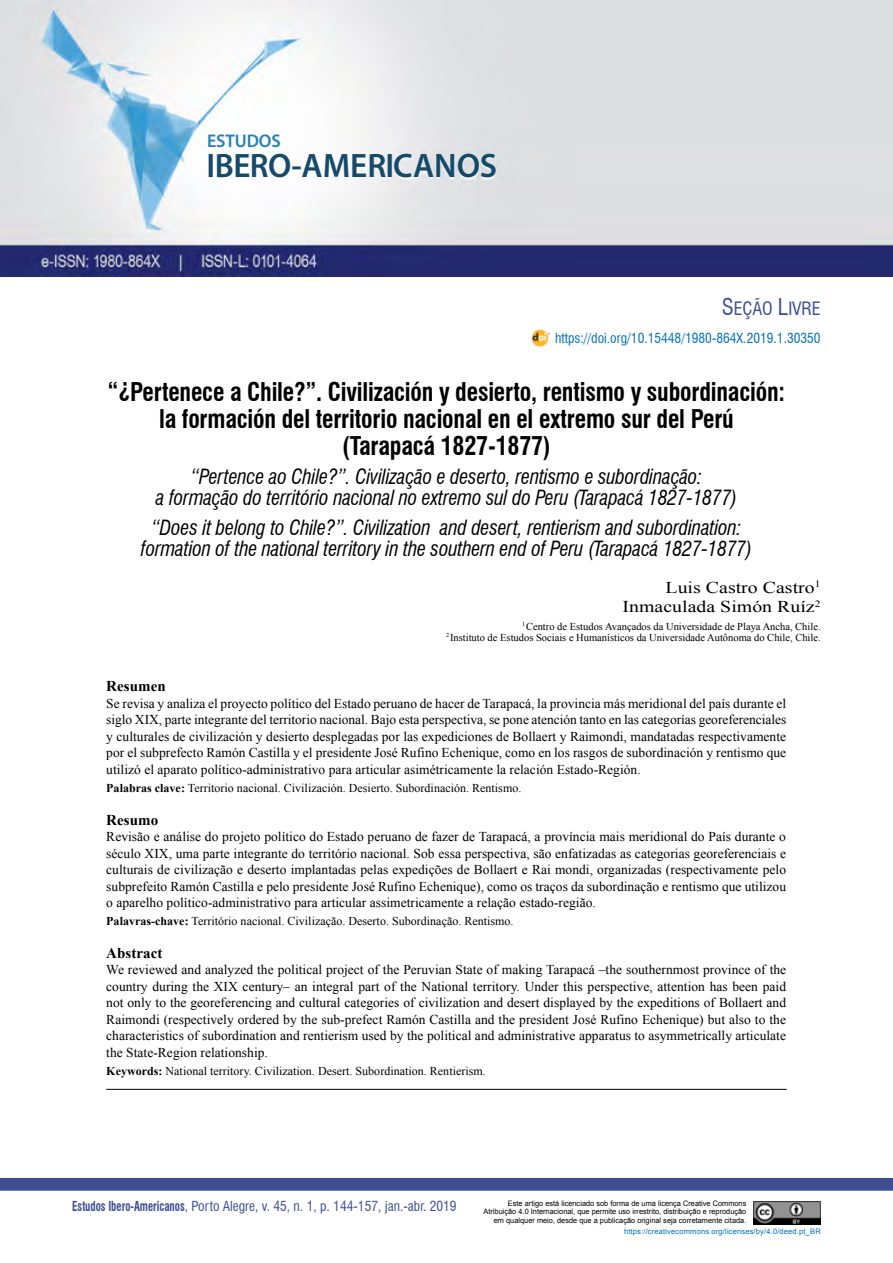
<style>
.page{position:relative;width:893px;height:1263px;background:#fff}
.page>*{position:absolute;margin:0;border:0;box-sizing:border-box;transform-origin:0 0}
.t1{font:600 34.05px "Myriad Pro";letter-spacing:-.005em;color:#154a68}
.t2{font:700 condensed 25.2px/27px "Swiss 721 BT";letter-spacing:-.01em;color:#000;text-align:center;scale:.95 1}
.t3{font:italic condensed 20.4px/21px "Swiss 721 BT";letter-spacing:-.01em;color:#000;text-align:center;scale:.95 1}
.t4{font:600 18.3px "Myriad Pro";letter-spacing:-.005em;color:#2580b3}
.t5{font:18px "Swiss 721 BT Roman Condensed SC800";letter-spacing:-.01em;color:#3d4e93}
.t6{font:16.5px/19.5px "Times New Roman";color:#000;text-align:right;scale:1.2 1}
.t7{font:700 15px "Times New Roman";letter-spacing:.005em;color:#000}
.t8{font:13.5px/16.5px "Times New Roman";color:#000;text-align:justify}
.t9{font:condensed 13.5px "Swiss 721 BT";color:#3d4e93}
.t10{font:condensed 13.5px "Swiss 721 BT";color:#0072bc}
.t11{font:12px "Times New Roman";color:#000}
.t12{font:10.5px/11.2px "Times New Roman";color:#000;text-align:right}
.t13{font:7.5px/8.2px "Arial";letter-spacing:.005em;color:#000;text-align:right}
.t14{font:7.5px "Arial";letter-spacing:.025em;color:#0072bc}
.s1{font-size:22.5px}
.s2{font-weight:700}
</style>
<div class="page">
<img style="left:531px;top:330px;width:19px;height:17px">
<img style="left:0;top:0;width:893px;height:276px">
<div style="left:1px;top:1179px;width:891px;height:11px;background:#3d4e93"></div>
<div style="left:0;top:1178px;width:893px;height:13px;border:2px solid #3d4e93"></div>
<img style="left:754px;top:1201px;width:66px;height:24px">
<hr style="left:106px;top:1089px;width:681px;height:1px;background:#000">
<h3 class="t4" style="left:207px;top:129px;width:75px">ESTUDOS</h3>
<h1 class="t1" style="left:207px;top:144px;width:292px">IBERO-AMERICANOS</h1>
<h3 class="t5" style="left:722px;top:297px;width:100px"><span class="s1">S</span>EÇÃO <span class="s1">L</span>IVRE</h3>
<p class="t10" style="left:555px;top:329px;width:267px">https://doi.org/10.15448/1980-864X.2019.1.30350</p>
<h2 class="t2" style="left:108px;top:378px;width:714px">“¿Pertenece a Chile?”. Civilización y desierto, rentismo y subordinación: la formación del territorio nacional en el extremo sur del Perú<br>(Tarapacá 1827-1877)</h2>
<h3 class="t3" style="left:156px;top:467px;width:613px">“Pertence ao Chile?”. Civilização e deserto, rentismo e subordinação:<br>a formação do território nacional no extremo sul do Peru (Tarapacá 1827-1877)</h3>
<h3 class="t3" style="left:141px;top:517px;width:645px">“Does it belong to Chile?”. Civilization and desert, rentierism and subordination: formation of the national territory in the southern end of Peru (Tarapacá 1827-1877)</h3>
<p class="t6" style="left:622px;top:577px;width:167px">Luis Castro Castro<sup>1<br></sup>Inmaculada Simón Ruíz<sup>2</sup></p>
<p class="t12" style="left:446px;top:620px;width:376px"><sup>1</sup>Centro de Estudos Avançados da Universidade de Playa Ancha, Chile.<br><sup>2</sup>Instituto de Estudos Sociais e Humanísticos da Universidade Autônoma do Chile, Chile.</p>
<p class="t7" style="left:106px;top:676px;width:61px">Resumen</p>
<p class="t8" style="left:106px;top:695px;width:681px">Se revisa y analiza el proyecto político del Estado peruano de hacer de Tarapacá, la provincia más meridional del país durante el siglo XIX, parte integrante del territorio nacional. Bajo esta perspectiva, se pone atención tanto en las categorías georeferenciales y culturales de civilización y desierto desplegadas por las expediciones de Bollaert y Raimondi, mandatadas respectivamente por el subprefecto Ramón Castilla y el presidente José Rufino Echenique, como en los rasgos de subordinación y rentismo que utilizó el aparato político-administrativo para articular asimétricamente la relación Estado-Región.</p>
<p class="t11" style="left:106px;top:779px;width:417px"><span class="s2">Palabras clave:</span> Territorio nacional. Civilización. Desierto. Subordinación. Rentismo.</p>
<p class="t7" style="left:106px;top:809px;width:53px">Resumo</p>
<p class="t8" style="left:106px;top:828px;width:681px">Revisão e análise do projeto político do Estado peruano de fazer de Tarapacá, a província mais meridional do País durante o século XIX, uma parte integrante do território nacional. Sob essa perspectiva, são enfatizadas as categorias georeferenciais e culturais de civilização e deserto implantadas pelas expedições de Bollaert e Rai mondi, organizadas (respectivamente pelo subprefeito Ramón Castilla e pelo presidente José Rufino Echenique), como os traços da subordinação e rentismo que utilizou o aparelho político-administrativo para articular assimetricamente a relação estado-região.</p>
<p class="t11" style="left:106px;top:913px;width:409px"><span class="s2">Palavras-chave:</span> Território nacional. Civilização. Deserto. Subordinação. Rentismo.</p>
<p class="t7" style="left:106px;top:942px;width:58px">Abstract</p>
<p class="t8" style="left:106px;top:961px;width:681px">We reviewed and analyzed the political project of the Peruvian State of making Tarapacá –the southernmost province of the country during the XIX century– an integral part of the National territory. Under this perspective, attention has been paid not only to the georeferencing and cultural categories of civilization and desert displayed by the expeditions of Bollaert and Raimondi (respectively ordered by the sub-prefect Ramón Castilla and the president José Rufino Echenique) but also to the characteristics of subordination and rentierism used by the political and administrative apparatus to asymmetrically articulate the State-Region relationship.</p>
<p class="t11" style="left:106px;top:1062px;width:381px"><span class="s2">Keywords:</span> National territory. Civilization. Desert. Subordination. Rentierism.</p>
<p class="t9" style="left:72px;top:1198px;width:386px"><span class="s2">Estudos Ibero-Americanos</span>, Porto Alegre, v. 45, n. 1, p. 144-157, jan.-abr. 2019</p>
<p class="t13" style="left:483px;top:1199px;width:264px">Este artigo está licenciado sob forma de uma licença Creative Commons<br>Atribuição 4.0 Internacional, que permite uso irrestrito, distribuição e reprodução em qualquer meio, desde que a publicação original seja corretamente citada.</p>
<p class="t14" style="left:624px;top:1226px;width:198px">https://creativecommons.org/licenses/by/4.0/deed.pt_BR</p>
</div>
